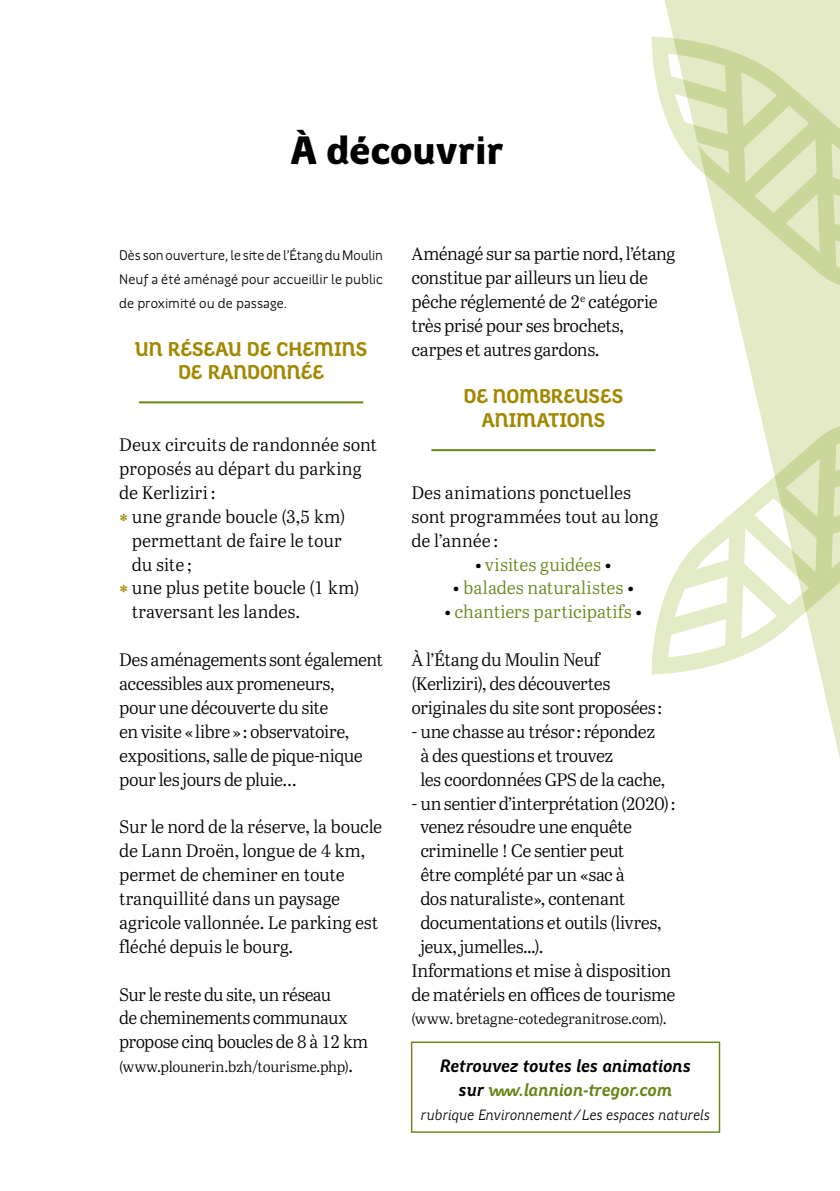
<style>
.page{position:relative;width:840px;height:1191px;background:#fff}
.page>*{position:absolute;margin:0;border:0;box-sizing:border-box;transform-origin:0 0}
.t1{font:900 40px "Region Bretagne New";color:#000}
.t2{font:700 20px/23.8px "Region Bretagne New";letter-spacing:-.005em;color:#a28800;text-align:center}
.t3{font:18px/23.8px "Abril Text Lt";letter-spacing:-.02em;color:#000}
.t4{font:18px/23.8px "Abril Text Lt";color:#000}
.t5{font:18px "Abril Text Lt";letter-spacing:.005em;color:#688417}
.t6{font:italic 700 18px/23.8px "Region Bretagne New";letter-spacing:-.005em;color:#000;text-align:center}
.t7{font:18px "Abril Text Lt";letter-spacing:.005em;color:#000}
.t8{font:15px "Abril Text Lt";letter-spacing:-.01em;color:#000}
.t9{font:italic 15px "Region Bretagne New";color:#000}
.t10{font:14px/23.8px "Region Bretagne New";color:#000;text-align:justify}
.s1{font-family:"Abril Text";font-weight:700;color:#a28800}
.s2{font-size:18px}
.s3{font-family:"Abril Text";font-weight:600;color:#000}
.s4{color:#688417}
</style>
<div class="page">
<svg style="left:664px;top:0;width:175px;height:754px"></svg>
<hr style="left:139px;top:401px;width:224px;height:2px;background:#688417">
<hr style="left:431px;top:449px;width:224px;height:2px;background:#688417">
<svg style="left:649px;top:423px;width:190px;height:251px"></svg>
<svg style="left:651px;top:37px;width:188px;height:251px;fill:#e3eac5"></svg>
<div style="left:410px;top:1041px;width:309px;height:91px;border:1px solid #688417"></div>
<h1 class="t1" style="left:290px;top:129px;width:214px">À découvrir</h1>
<p class="t10" style="left:119px;top:244px;width:265px">Dès son ouverture, le site de l’Étang du Moulin Neuf a été aménagé pour accueillir le public de proximité ou de passage.</p>
<p class="t2" style="left:135px;top:337px;width:234px">UN RÉSEAU DE CHEMINS<br>DE RANDONNÉE</p>
<p class="t4" style="left:119px;top:432px;width:259px">Deux circuits de randonnée sont</p>
<p class="t4" style="left:119px;top:456px;width:244px">proposés au départ du parking</p>
<p class="t4" style="left:119px;top:480px;width:98px">de Kerliziri:</p>
<p class="t3" style="left:119px;top:504px;width:227px"><span class="s1">*</span> une grande boucle (3,5 km)</p>
<p class="t4" style="left:132px;top:527px;width:211px">permettant de faire le tour</p>
<p class="t3" style="left:132px;top:551px;width:61px">du site ;</p>
<p class="t3" style="left:119px;top:575px;width:241px"><span class="s1">*</span> une plus petite boucle (1 km)</p>
<p class="t7" style="left:132px;top:599px;width:170px">traversant les landes.</p>
<p class="t3" style="left:119px;top:647px;width:265px">Des aménagements sont également accessibles aux promeneurs,<br>pour une découverte du site<br>en visite «libre»: observatoire, expositions, salle de pique-nique pour les jours de pluie…</p>
<p class="t3" style="left:119px;top:814px;width:264px">Sur le nord de la réserve, la boucle de Lann Droën, longue de 4 km, permet de cheminer en toute tranquillité dans un paysage agricole vallonnée. Le parking est fléché depuis le bourg.</p>
<p class="t3" style="left:119px;top:981px;width:250px">Sur le reste du site, un réseau<br>de cheminements communaux propose cinq boucles de 8 à 12 km</p>
<p class="t8" style="left:119px;top:1056px;width:235px">(www.plounerin.bzh/tourisme.php)<span class="s2">.</span></p>
<p class="t3" style="left:411px;top:241px;width:265px">Aménagé sur sa partie nord, l’étang constitue par ailleurs un lieu de pêche réglementé de 2<sup>e</sup> catégorie très prisé pour ses brochets, carpes et autres gardons.</p>
<p class="t2" style="left:463px;top:385px;width:161px">DE NOMBREUSES<br>ANIMATIONS</p>
<p class="t4" style="left:411px;top:480px;width:248px">Des animations ponctuelles sont programmées tout au long de l’année :</p>
<p class="t5" style="left:475px;top:551px;width:138px"><span class="s3">•</span> visites guidées <span class="s3">•</span></p>
<p class="t5" style="left:452px;top:575px;width:182px"><span class="s3">•</span> balades naturalistes <span class="s3">•</span></p>
<p class="t5" style="left:444px;top:599px;width:199px"><span class="s3">•</span> chantiers participatifs <span class="s3">•</span></p>
<p class="t3" style="left:411px;top:647px;width:252px">À l’Étang du Moulin Neuf (Kerliziri), des découvertes originales du site sont proposées:</p>
<p class="t3" style="left:420px;top:719px;width:246px;text-indent:-9px">- une chasse au trésor: répondez à des questions et trouvez<br>les coordonnées GPS de la cache,</p>
<p class="t3" style="left:411px;top:790px;width:265px">- un sentier d’interprétation (2020):</p>
<p class="t3" style="left:420px;top:814px;width:213px">venez résoudre une enquête</p>
<p class="t3" style="left:420px;top:838px;width:205px">criminelle ! Ce sentier peut</p>
<p class="t3" style="left:420px;top:862px;width:206px">être complété par un « sac à</p>
<p class="t3" style="left:420px;top:886px;width:206px">dos naturaliste », contenant</p>
<p class="t3" style="left:420px;top:910px;width:242px">documentations et outils (livres,</p>
<p class="t3" style="left:420px;top:934px;width:124px">jeux, jumelles...).</p>
<p class="t3" style="left:411px;top:957px;width:261px">Informations et mise à disposition</p>
<p class="t3" style="left:411px;top:981px;width:265px">de matériels en offices de tourisme</p>
<p class="t8" style="left:411px;top:1008px;width:257px">(www. bretagne-cotedegranitrose.com).</p>
<p class="t6" style="left:440px;top:1054px;width:252px">Retrouvez toutes les animations sur <span class="s4">www.lannion-tregor.com</span></p>
<p class="t9" style="left:420px;top:1106px;width:290px">rubrique Environnement/Les espaces naturels</p>
</div>
